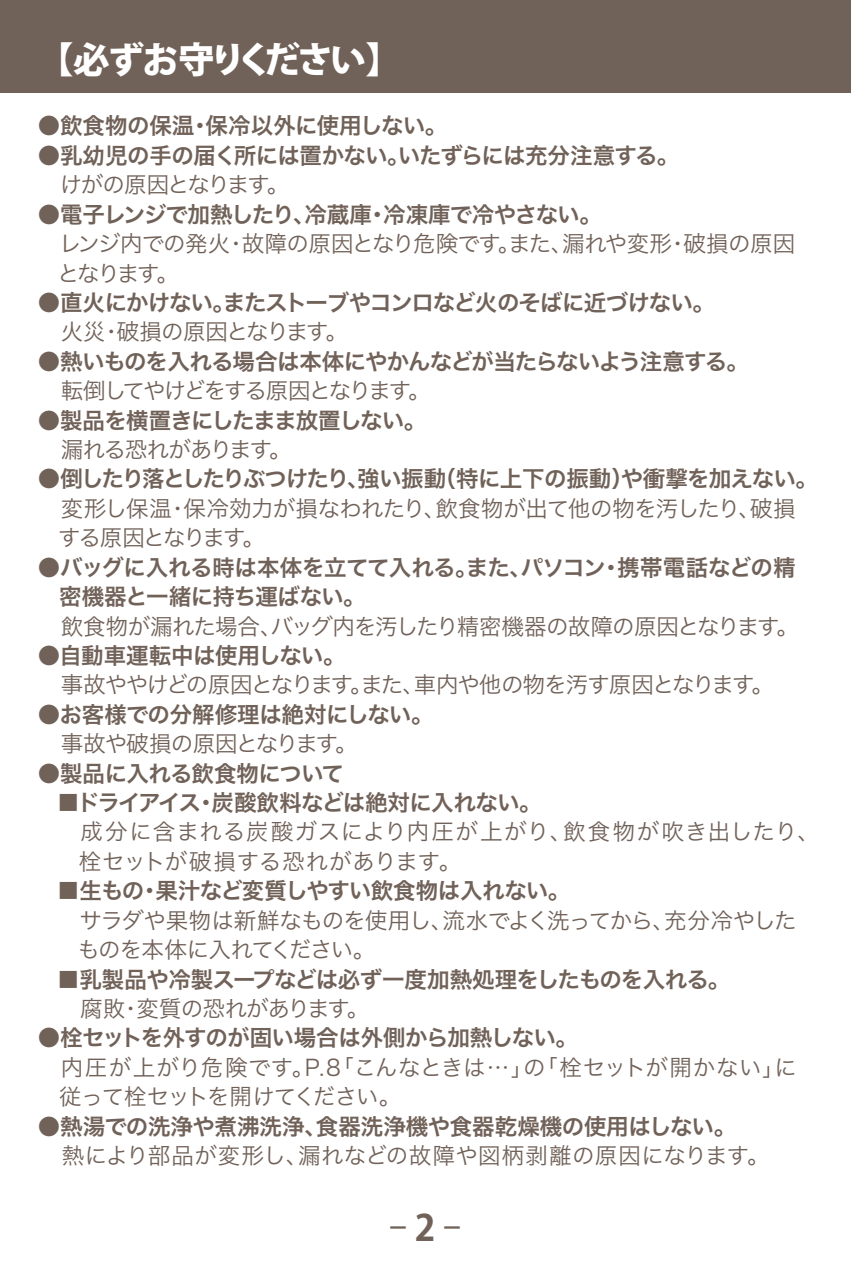
<style>
.page{position:relative;width:851px;height:1276px;background:#fff}
.page>*{position:absolute;margin:0;border:0;box-sizing:border-box;transform-origin:0 0}
.t1{font:800 36px "Koz Go Pro";letter-spacing:-.085em;color:#fff}
.t2{font:36px "Koz Go Pro";color:#716259}
.t3{font:22.5px/29.4px "Hira Kaku Pro W6";letter-spacing:-.03em;color:#716259}
.t4{font:22.5px/29.4px "Hira Kaku Pro W3";letter-spacing:-.03em;color:#716259}
.t5{font:22.5px/29.4px "Hira Kaku Pro W3";letter-spacing:-.01em;color:#716259}
.t6{font:22.5px/29.4px "Hira Kaku Pro W3";letter-spacing:.04em;color:#716259}
.t7{font:22.5px "Hira Kaku Pro W3";letter-spacing:-.075em;color:#716259}
.t8{font:22.5px "Hira Kaku Pro W3";letter-spacing:.02em;color:#716259}
.t9{font:22.5px "Hira Kaku Pro W3";letter-spacing:-.095em;color:#716259}
.t10{font:22.5px "Hira Kaku Pro W3";letter-spacing:-.06em;color:#716259}
.t11{font:22.5px "Hira Kaku Pro W3";letter-spacing:-.055em;color:#716259}
.t12{font:22.5px "Hira Kaku Pro W3";letter-spacing:-.09em;color:#716259}
.s1{font-weight:700}
</style>
<div class="page">
<div style="left:0;top:0;width:850px;height:93px;background:#716259"></div>
<h1 class="t1" style="left:38px;top:37px;width:365px">【必ずお守りください】</h1>
<p class="t3" style="left:38px;top:110px;width:411px">●飲食物の保温・保冷以外に使用しない。</p>
<p class="t3" style="left:38px;top:140px;width:642px">●乳幼児の手の届く所には置かない。いたずらには充分注意する。</p>
<p class="t12" style="left:60px;top:165px;width:231px">けがの原因となります。</p>
<p class="t3" style="left:38px;top:199px;width:565px">●電子レンジで加熱したり、冷蔵庫・冷凍庫で冷やさない。</p>
<p class="t4" style="left:57px;top:227px;width:739px;text-indent:-19px">　レンジ内での発火・故障の原因となり危険です。また、漏れや変形・破損の原因となります。</p>
<p class="t3" style="left:38px;top:287px;width:678px">●直火にかけない。またストーブやコンロなど火のそばに近づけない。</p>
<p class="t10" style="left:38px;top:312px;width:311px">　火災・破損の原因となります。</p>
<p class="t3" style="left:38px;top:346px;width:712px">●熱いものを入れる場合は本体にやかんなどが当たらないよう注意する。</p>
<p class="t9" style="left:38px;top:371px;width:394px">　転倒してやけどをする原因となります。</p>
<p class="t3" style="left:38px;top:404px;width:390px">●製品を横置きにしたまま放置しない。</p>
<p class="t11" style="left:38px;top:429px;width:255px">　漏れる恐れがあります。</p>
<p class="t3" style="left:38px;top:463px;width:781px">●倒したり落としたりぶつけたり、強い振動（特に上下の振動）や衝撃を加えない。</p>
<p class="t4" style="left:58px;top:492px;width:738px;text-indent:-20px">　変形し保温・保冷効力が損なわれたり、飲食物が出て他の物を汚したり、破損する原因となります。</p>
<p class="t3" style="left:59px;top:551px;width:737px;text-indent:-21px">●バッグに入れる時は本体を立てて入れる。また、パソコン・携帯電話などの精密機器と一緒に持ち運ばない。</p>
<p class="t4" style="left:38px;top:610px;width:762px">　飲食物が漏れた場合、バッグ内を汚したり精密機器の故障の原因となります。</p>
<p class="t3" style="left:38px;top:640px;width:309px">●自動車運転中は使用しない。</p>
<p class="t7" style="left:38px;top:665px;width:737px">　事故ややけどの原因となります。また、車内や他の物を汚す原因となります。</p>
<p class="t3" style="left:38px;top:698px;width:397px">●お客様での分解修理は絶対にしない。</p>
<p class="t4" style="left:38px;top:727px;width:321px">　事故や破損の原因となります。</p>
<p class="t3" style="left:38px;top:757px;width:307px">●製品に入れる飲食物について</p>
<p class="t3" style="left:57px;top:787px;width:486px">■ドライアイス・炭酸飲料などは絶対に入れない。</p>
<p class="t6" style="left:79px;top:815px;width:742px">成分に含まれる炭酸ガスにより内圧が上がり、飲食物が吹き出したり、栓セットが破損する恐れがあります。</p>
<p class="t3" style="left:57px;top:875px;width:514px">■生もの・果汁など変質しやすい飲食物は入れない。</p>
<p class="t4" style="left:78px;top:904px;width:720px">サラダや果物は新鮮なものを使用し、流水でよく洗ってから、充分冷やしたものを本体に入れてください。</p>
<p class="t3" style="left:57px;top:963px;width:674px">■乳製品や冷製スープなどは必ず一度加熱処理をしたものを入れる。</p>
<p class="t4" style="left:80px;top:992px;width:290px">腐敗・変質の恐れがあります。</p>
<p class="t3" style="left:38px;top:1022px;width:541px">●栓セットを外すのが固い場合は外側から加熱しない。</p>
<p class="t5" style="left:59px;top:1051px;width:739px">内圧が上がり危険です。P.8「こんなときは…」の「栓セットが開かない」に従って栓セットを開けてください。</p>
<p class="t3" style="left:38px;top:1110px;width:699px">●熱湯での洗浄や煮沸洗浄、食器洗浄機や食器乾燥機の使用はしない。</p>
<p class="t8" style="left:38px;top:1135px;width:733px">　熱により部品が変形し、漏れなどの故障や図柄剥離の原因になります。</p>
<h1 class="t2" style="left:389px;top:1204px;width:74px">- <span class="s1">2</span> -</h1>
</div>
